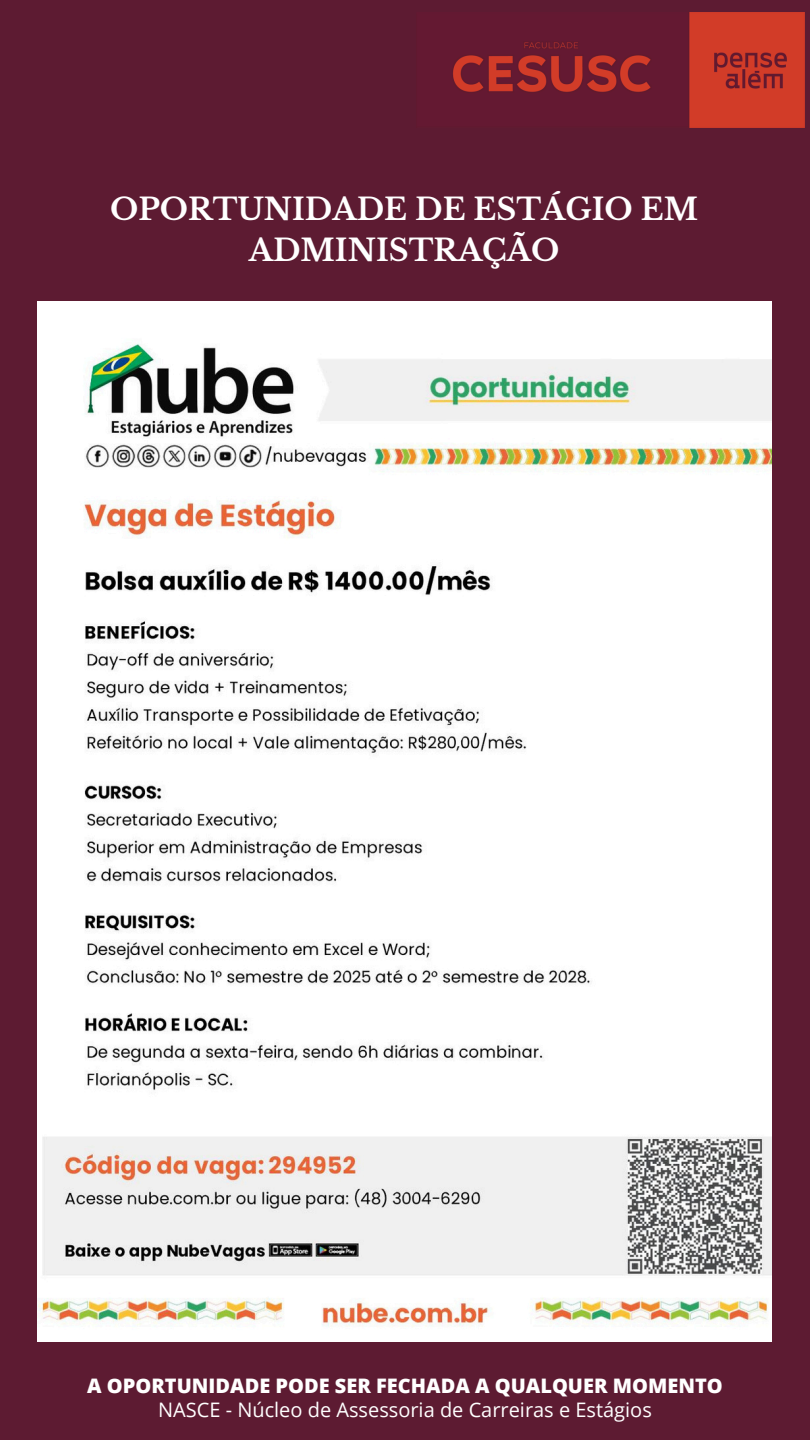
<style>
.page{position:relative;width:810px;height:1440px;background:#5d1b32}
.page>*{position:absolute;margin:0;border:0;box-sizing:border-box;transform-origin:0 0}
.t1{font:700 30px/41.2px "Libre Baskerville";color:#fff;text-align:center}
.t2{font:20px "Open Sans";color:#fff}
.t3{font:800 20px "Open Sans";color:#fff}
</style>
<div class="page">
<img style="left:453px;top:12px;width:351px;height:116px">
<img style="left:37px;top:302px;width:734px;height:1039px">
<p class="t1" style="left:110px;top:188px;width:589px">OPORTUNIDADE DE ESTÁGIO EM<br>ADMINISTRAÇÃO</p>
<h2 class="t3" style="left:87px;top:1372px;width:637px">A OPORTUNIDADE PODE SER FECHADA A QUALQUER MOMENTO</h2>
<p class="t2" style="left:158px;top:1396px;width:495px">NASCE - Núcleo de Assessoria de Carreiras e Estágios</p>
</div>
